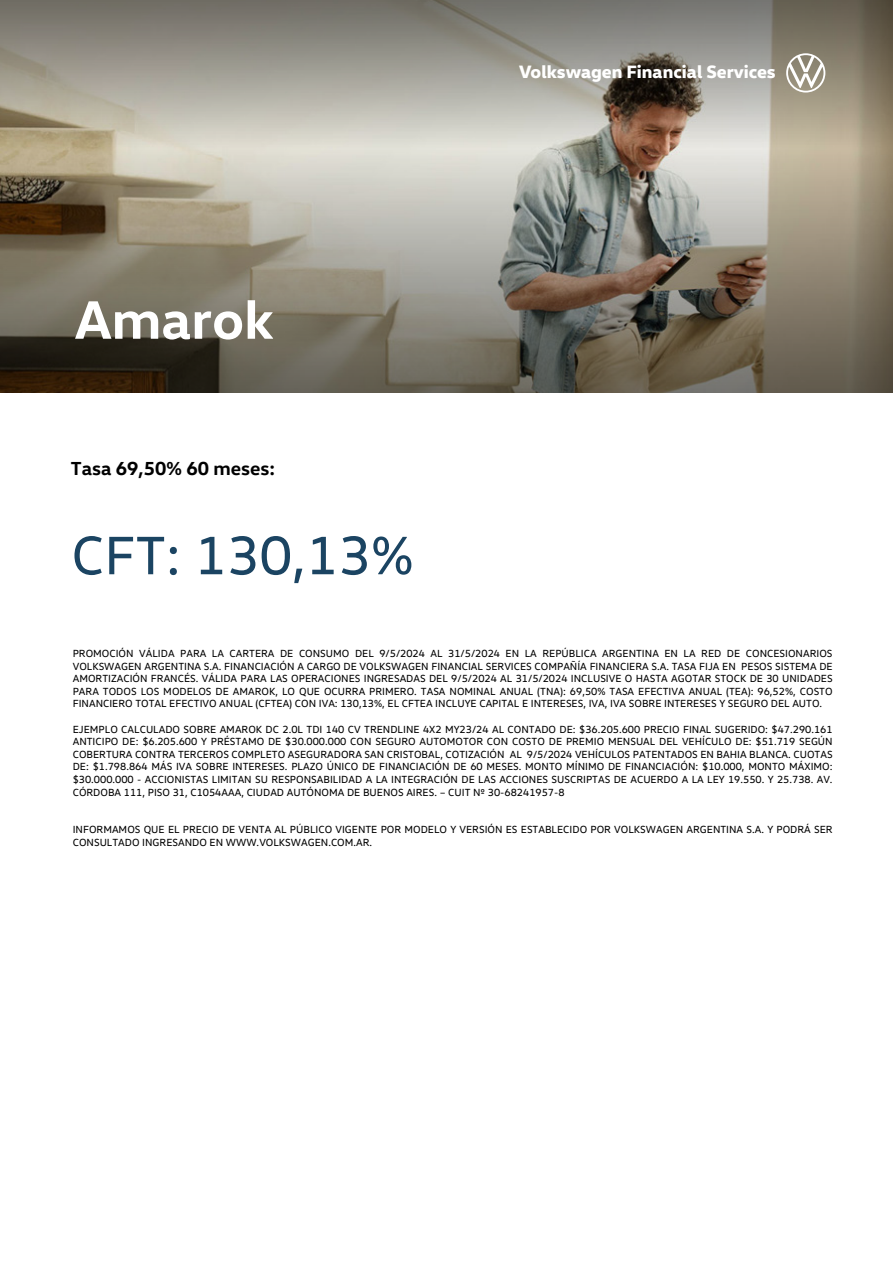
<style>
.page{position:relative;width:893px;height:1263px;background:#fff}
.page>*{position:absolute;margin:0;border:0;box-sizing:border-box;transform-origin:0 0}
.t1{font:55.05px "VW Head";color:#1b4462}
.t2{font:700 55.05px "VW Head";color:#fff}
.t3{font:700 19.2px "VW Head";color:#000}
.t4{font:800 18.15px "VW Head";color:#fff}
.t5{font:10.5px/12.6px "VW Head";color:#000;text-align:justify}
</style>
<div class="page">
<svg style="left:0;top:0;width:893px;height:148px;background:#9b968b"></svg>
<svg style="left:0;top:148px;width:893px;height:245px;background:#878173"></svg>
<svg style="left:786px;top:53px;width:39px;height:40px"></svg>
<h1 class="t2" style="left:75px;top:284px;width:200px">Amarok</h1>
<h2 class="t3" style="left:71px;top:456px;width:206px">Tasa 69,50% 60 meses:</h2>
<h1 class="t1" style="left:71px;top:521px;width:344px">CFT: 130,13%</h1>
<h3 class="t4" style="left:519px;top:60px;width:258px">Volkswagen Financial Services</h3>
<p class="t5" style="left:73px;top:647px;width:761px">PROMOCIÓN VÁLIDA PARA LA CARTERA DE CONSUMO DEL 9/5/2024 AL 31/5/2024 EN LA REPÚBLICA ARGENTINA EN LA RED DE CONCESIONARIOS VOLKSWAGEN ARGENTINA S.A. FINANCIACIÓN A CARGO DE VOLKSWAGEN FINANCIAL SERVICES COMPAÑÍA FINANCIERA S.A. TASA FIJA EN PESOS SISTEMA DE AMORTIZACIÓN FRANCÉS. VÁLIDA PARA LAS OPERACIONES INGRESADAS DEL 9/5/2024 AL 31/5/2024 INCLUSIVE O HASTA AGOTAR STOCK DE 30 UNIDADES PARA TODOS LOS MODELOS DE AMAROK, LO QUE OCURRA PRIMERO. TASA NOMINAL ANUAL (TNA): 69,50% TASA EFECTIVA ANUAL (TEA): 96,52%, COSTO FINANCIERO TOTAL EFECTIVO ANUAL (CFTEA) CON IVA: 130,13%, EL CFTEA INCLUYE CAPITAL E INTERESES, IVA, IVA SOBRE INTERESES Y SEGURO DEL AUTO.</p>
<p class="t5" style="left:73px;top:722px;width:761px">EJEMPLO CALCULADO SOBRE AMAROK DC 2.0L TDI 140 CV TRENDLINE 4X2 MY23/24 AL CONTADO DE: $36.205.600 PRECIO FINAL SUGERIDO: $47.290.161<br>ANTICIPO DE: $6.205.600 Y PRÉSTAMO DE $30.000.000 CON SEGURO AUTOMOTOR CON COSTO DE PREMIO MENSUAL DEL VEHÍCULO DE: $51.719 SEGÚN COBERTURA CONTRA TERCEROS COMPLETO ASEGURADORA SAN CRISTOBAL, COTIZACIÓN AL 9/5/2024 VEHÍCULOS PATENTADOS EN BAHIA BLANCA. CUOTAS DE: $1.798.864 MÁS IVA SOBRE INTERESES. PLAZO ÚNICO DE FINANCIACIÓN DE 60 MESES. MONTO MÍNIMO DE FINANCIACIÓN: $10.000, MONTO MÁXIMO: $30.000.000 - ACCIONISTAS LIMITAN SU RESPONSABILIDAD A LA INTEGRACIÓN DE LAS ACCIONES SUSCRIPTAS DE ACUERDO A LA LEY 19.550. Y 25.738. AV.<br>CÓRDOBA 111, PISO 31, C1054AAA, CIUDAD AUTÓNOMA DE BUENOS AIRES. – CUIT Nº 30-68241957-8</p>
<p class="t5" style="left:73px;top:823px;width:761px">INFORMAMOS QUE EL PRECIO DE VENTA AL PÚBLICO VIGENTE POR MODELO Y VERSIÓN ES ESTABLECIDO POR VOLKSWAGEN ARGENTINA S.A. Y PODRÁ SER<br>CONSULTADO INGRESANDO EN WWW.VOLKSWAGEN.COM.AR.</p>
</div>
